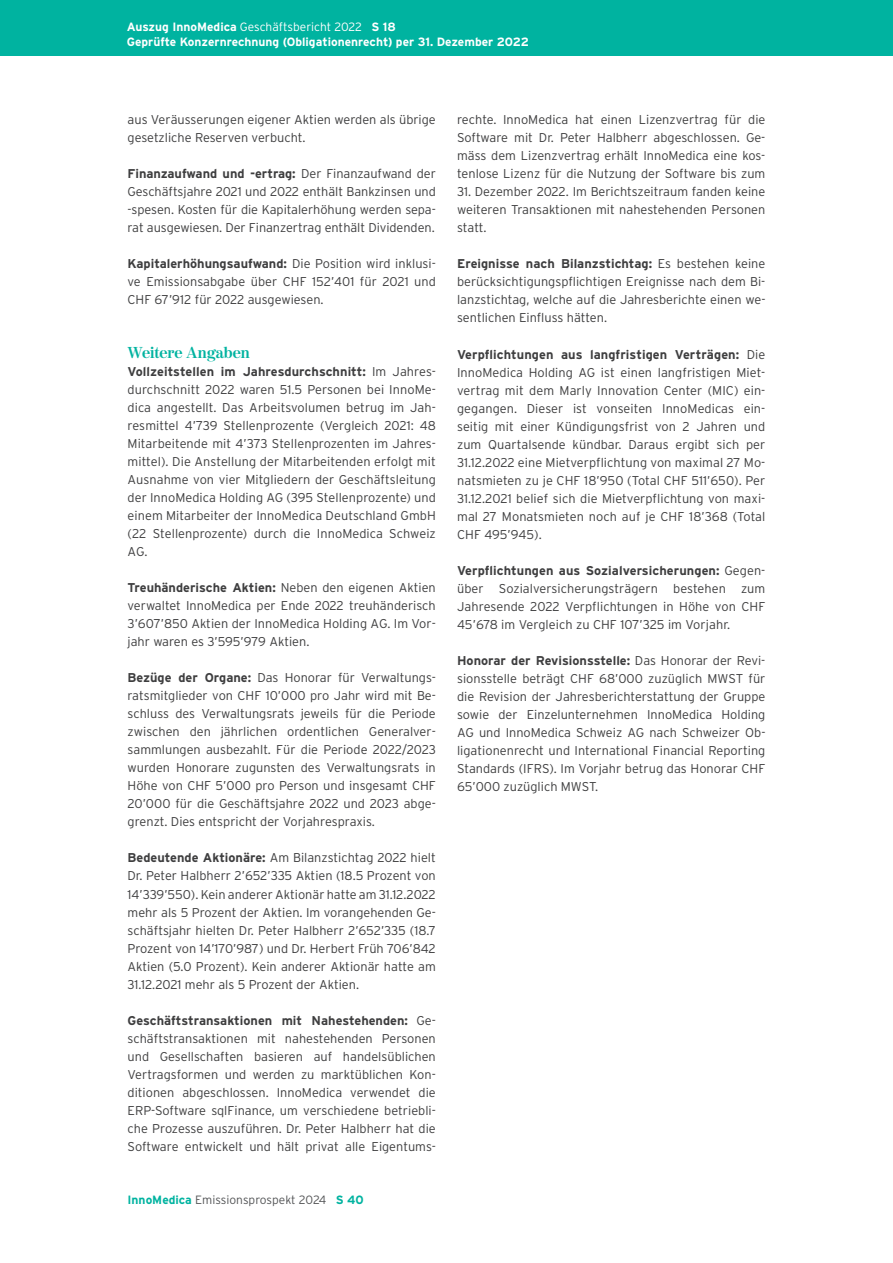
<style>
.page{position:relative;width:893px;height:1263px;background:#fff}
.page>*{position:absolute;margin:0;border:0;box-sizing:border-box;transform-origin:0 0}
.t1{font:700 15.75px "Moderno FB";color:#00b3a0}
.t2{font:300 12.75px/18px "Interstate";color:#3e3e3f;text-align:justify}
.t3{font:700 12px/15px "Interstate";color:#fff}
.t4{font:300 12px "Interstate";color:#545557}
.s1{font-weight:300}
.s2{font-weight:700}
.s3{font-weight:700;color:#00b3a0}
</style>
<div class="page">
<div style="left:0;top:0;width:893px;height:55px;background:#00b3a0"></div>
<p class="t3" style="left:127px;top:19px;width:404px">Auszug InnoMedica <span class="s1">Geschäftsbericht 2022</span> S 18<br>Geprüfte Konzernrechnung (Obligationenrecht) per 31. Dezember 2022</p>
<p class="t2" style="left:128px;top:111px;width:310px">aus Veräusserungen eigener Aktien werden als übrige gesetzliche Reserven verbucht.</p>
<p class="t2" style="left:128px;top:165px;width:310px"><span class="s2">Finanzaufwand und -ertrag:</span> Der Finanzaufwand der Geschäftsjahre 2021 und 2022 enthält Bankzinsen und -spesen. Kosten für die Kapitalerhöhung werden sepa&shy;rat ausgewiesen. Der Finanzertrag enthält Dividenden.</p>
<p class="t2" style="left:128px;top:255px;width:310px"><span class="s2">Kapitalerhöhungsaufwand:</span> Die Position wird inklusi&shy;ve Emissionsabgabe über CHF 152’401 für 2021 und CHF 67’912 für 2022 ausgewiesen.</p>
<p class="t1" style="left:128px;top:344px;width:124px">Weitere Angaben</p>
<p class="t2" style="left:128px;top:363px;width:310px"><span class="s2">Vollzeitstellen im Jahresdurchschnitt:</span> Im Jahres&shy;durchschnitt 2022 waren 51.5 Personen bei InnoMe&shy;dica angestellt. Das Arbeitsvolumen betrug im Jah&shy;resmittel 4’739 Stellenprozente (Vergleich 2021: 48<br>Mitarbeitende mit 4’373 Stellenprozenten im Jahres&shy;mittel). Die Anstellung der Mitarbeitenden erfolgt mit Ausnahme von vier Mitgliedern der Geschäftsleitung der InnoMedica Holding AG (395 Stellenprozente) und einem Mitarbeiter der InnoMedica Deutschland GmbH (22 Stellenprozente) durch die InnoMedica Schweiz AG.</p>
<p class="t2" style="left:128px;top:579px;width:310px"><span class="s2">Treuhänderische Aktien:</span> Neben den eigenen Aktien verwaltet InnoMedica per Ende 2022 treuhänderisch 3’607’850 Aktien der InnoMedica Holding AG. Im Vor&shy;jahr waren es 3’595’979 Aktien.</p>
<p class="t2" style="left:128px;top:669px;width:310px"><span class="s2">Bezüge der Organe:</span> Das Honorar für Verwaltungs&shy;ratsmitglieder von CHF 10’000 pro Jahr wird mit Be&shy;schluss des Verwaltungsrats jeweils für die Periode zwischen den jährlichen ordentlichen Generalver&shy;sammlungen ausbezahlt. Für die Periode 2022/2023 wurden Honorare zugunsten des Verwaltungsrats in Höhe von CHF 5’000 pro Person und insgesamt CHF 20’000 für die Geschäftsjahre 2022 und 2023 abge&shy;grenzt. Dies entspricht der Vorjahrespraxis.</p>
<p class="t2" style="left:128px;top:849px;width:310px"><span class="s2">Bedeutende Aktionäre:</span> Am Bilanzstichtag 2022 hielt Dr. Peter Halbherr 2’652’335 Aktien (18.5 Prozent von 14’339’550). Kein anderer Aktionär hatte am 31.12.2022 mehr als 5 Prozent der Aktien. Im vorangehenden Ge&shy;schäftsjahr hielten Dr. Peter Halbherr 2’652’335 (18.7<br>Prozent von 14’170’987) und Dr. Herbert Früh 706’842<br>Aktien (5.0 Prozent). Kein anderer Aktionär hatte am 31.12.2021 mehr als 5 Prozent der Aktien.</p>
<p class="t2" style="left:128px;top:1011px;width:310px"><span class="s2">Geschäftstransaktionen mit Nahestehenden:</span> Ge&shy;schäftstransaktionen mit nahestehenden Personen und Gesellschaften basieren auf handelsüblichen Vertragsformen und werden zu marktüblichen Kon&shy;ditionen abgeschlossen. InnoMedica verwendet die ERP-Software sqlFinance, um verschiedene betriebli&shy;che Prozesse auszuführen. Dr. Peter Halbherr hat die Software entwickelt und hält privat alle Eigentums-</p>
<p class="t4" style="left:128px;top:1193px;width:238px"><span class="s3">InnoMedica</span> Emissionsprospekt 2024 <span class="s3">S 40</span></p>
<p class="t2" style="left:457px;top:111px;width:310px">rechte. InnoMedica hat einen Lizenzvertrag für die Software mit Dr. Peter Halbherr abgeschlossen. Ge&shy;mäss dem Lizenzvertrag erhält InnoMedica eine kos&shy;tenlose Lizenz für die Nutzung der Software bis zum</p>
<p class="t2" style="left:457px;top:183px;width:310px">31. Dezember 2022. Im Berichtszeitraum fanden keine weiteren Transaktionen mit nahestehenden Personen statt.</p>
<p class="t2" style="left:457px;top:255px;width:310px"><span class="s2">Ereignisse nach Bilanzstichtag:</span> Es bestehen keine berücksichtigungspflichtigen Ereignisse nach dem Bi&shy;lanzstichtag, welche auf die Jahresberichte einen we&shy;sentlichen Einfluss hätten.</p>
<p class="t2" style="left:457px;top:345px;width:310px"><span class="s2">Verpflichtungen aus langfristigen Verträgen:</span> Die InnoMedica Holding AG ist einen langfristigen Miet&shy;vertrag mit dem Marly Innovation Center (MIC) ein&shy;gegangen. Dieser ist vonseiten InnoMedicas ein&shy;seitig mit einer Kündigungsfrist von 2 Jahren und zum Quartalsende kündbar. Daraus ergibt sich per 31.12.2022 eine Mietverpflichtung von maximal 27 Mo&shy;natsmieten zu je CHF 18’950 (Total CHF 511’650). Per 31.12.2021 belief sich die Mietverpflichtung von maxi&shy;mal 27 Monatsmieten noch auf je CHF 18’368 (Total CHF 495’945).</p>
<p class="t2" style="left:457px;top:561px;width:310px"><span class="s2">Verpflichtungen aus Sozialversicherungen:</span> Gegen&shy;über Sozialversicherungsträgern bestehen zum Jahresende 2022 Verpflichtungen in Höhe von CHF 45’678 im Vergleich zu CHF 107’325 im Vorjahr.</p>
<p class="t2" style="left:457px;top:651px;width:310px"><span class="s2">Honorar der Revisionsstelle:</span> Das Honorar der Revi&shy;sionsstelle beträgt CHF 68’000 zuzüglich MWST für die Revision der Jahresberichterstattung der Gruppe sowie der Einzelunternehmen InnoMedica Holding AG und InnoMedica Schweiz AG nach Schweizer Ob&shy;ligationenrecht und International Financial Reporting Standards (IFRS). Im Vorjahr betrug das Honorar CHF 65’000 zuzüglich MWST.</p>
</div>
